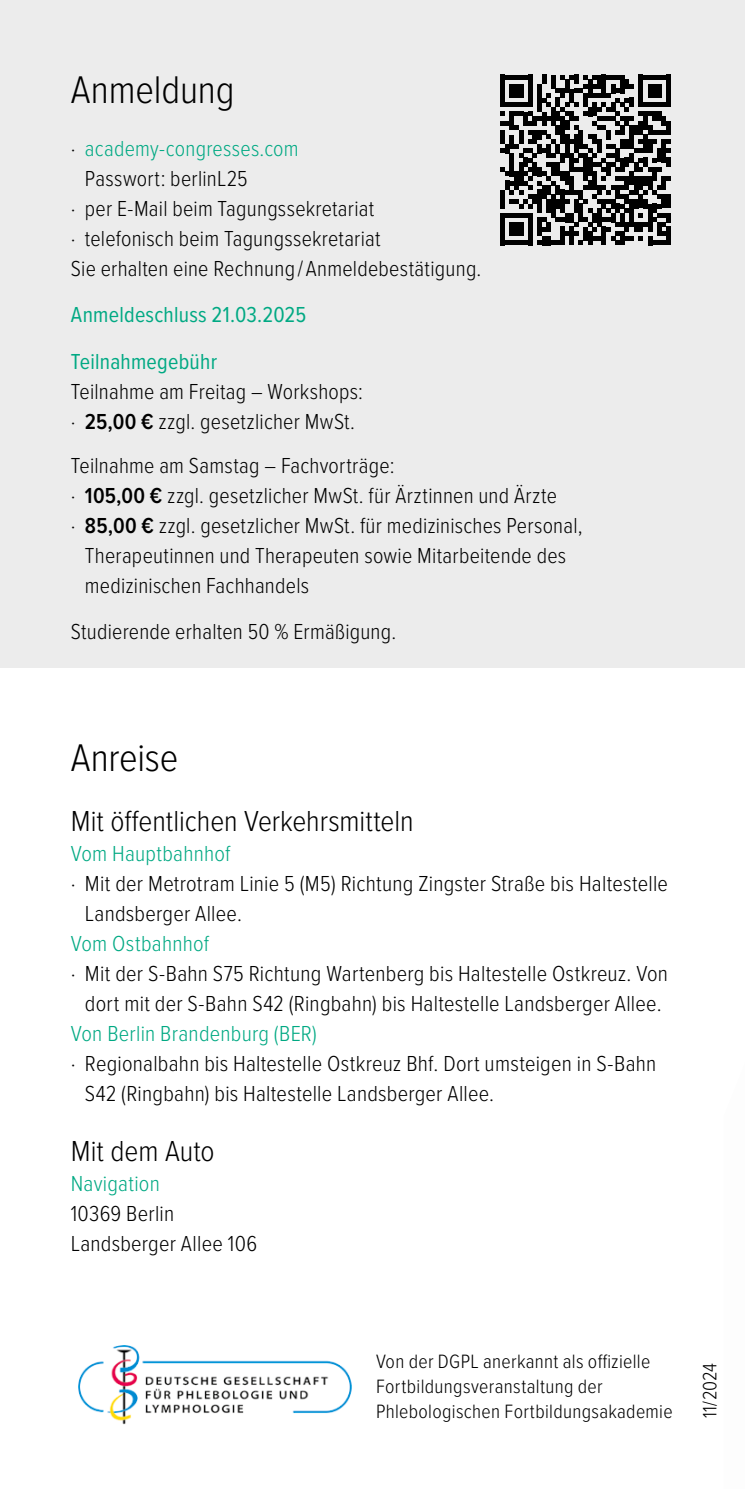
<style>
.page{position:relative;width:745px;height:1489px;background:#fff}
.page>*{position:absolute;margin:0;border:0;box-sizing:border-box;transform-origin:0 0}
.t1{font:300 40px "Proxima Nova Cond";letter-spacing:-.005em;color:#000}
.t2{font:300 30px "Proxima Nova Cond";letter-spacing:-.005em;color:#000}
.t3{font:300 22.5px/30px "Proxima Nova Cond";letter-spacing:.01em;color:#000}
.t4{font:300 22.5px "Proxima Nova Cond";letter-spacing:.01em;color:#00a983}
.t5{font:22.5px/46.2px "Proxima Nova Cond";letter-spacing:.01em;color:#00a983}
.t6{font:300 20px/25px "Proxima Nova Cond";letter-spacing:.015em;color:#000}
.s1{color:#000}
.s2{font-weight:600}
</style>
<div class="page">
<img style="left:78px;top:1345px;width:274px;height:80px">
<div style="left:0;top:0;width:744px;height:668px;background:#ececec"></div>
<svg style="left:500px;top:75px;width:170px;height:170px"></svg>
<div style="left:665px;top:194px;width:5px;height:14px;background:#000"></div>
<div style="left:665px;top:213px;width:5px;height:9px;background:#000"></div>
<div style="left:665px;top:227px;width:5px;height:18px;background:#000"></div>
<h1 class="t1" style="left:71px;top:60px;width:165px">Anmeldung</h1>
<p class="t4" style="left:71px;top:132px;width:229px"><span class="s1">·</span> academy-congresses.com</p>
<p class="t3" style="left:85px;top:162px;width:164px">Passwort: berlinL25</p>
<p class="t3" style="left:71px;top:192px;width:304px">· per E-Mail beim Tagungssekretariat</p>
<p class="t3" style="left:71px;top:222px;width:311px">· telefonisch beim Tagungssekretariat</p>
<p class="t3" style="left:71px;top:252px;width:411px">Sie erhalten eine Rechnung / Anmeldebestätigung.</p>
<p class="t5" style="left:71px;top:291px;width:237px">Anmeldeschluss 21.03.2025<br>Teilnahmegebühr</p>
<p class="t3" style="left:71px;top:375px;width:293px">Teilnahme am Freitag – Workshops: · <span class="s2">25,00 €</span> zzgl. gesetzlicher MwSt.</p>
<p class="t3" style="left:71px;top:449px;width:325px">Teilnahme am Samstag – Fachvorträge:</p>
<p class="t3" style="left:71px;top:479px;width:487px">· <span class="s2">105,00 €</span> zzgl. gesetzlicher MwSt. für Ärztinnen und Ärzte</p>
<p class="t3" style="left:71px;top:509px;width:513px">· <span class="s2">85,00 €</span> zzgl. gesetzlicher MwSt. für medizinisches Personal,</p>
<p class="t3" style="left:85px;top:539px;width:482px">Therapeutinnen und Therapeuten sowie Mitarbeitende des</p>
<p class="t3" style="left:85px;top:569px;width:225px">medizinischen Fachhandels</p>
<p class="t3" style="left:71px;top:615px;width:326px">Studierende erhalten 50 % Ermäßigung.</p>
<h1 class="t1" style="left:71px;top:728px;width:109px">Anreise</h1>
<h2 class="t2" style="left:71px;top:798px;width:344px">Mit öffentlichen Verkehrsmitteln</h2>
<p class="t4" style="left:71px;top:836px;width:161px">Vom Hauptbahnhof</p>
<p class="t3" style="left:85px;top:867px;width:584px;text-indent:-14px">· Mit der Metrotram Linie 5 (M5) Richtung Zingster Straße bis Haltestelle<br>Landsberger Allee.</p>
<p class="t4" style="left:71px;top:926px;width:140px">Vom Ostbahnhof</p>
<p class="t3" style="left:71px;top:957px;width:598px;text-align:center">· Mit der S-Bahn S75 Richtung Wartenberg bis Haltestelle Ostkreuz. Von dort mit der S-Bahn S42 (Ringbahn) bis Haltestelle Landsberger Allee.</p>
<p class="t4" style="left:71px;top:1016px;width:247px">Von Berlin Brandenburg (BER)</p>
<p class="t3" style="left:85px;top:1047px;width:572px;text-indent:-14px">· Regionalbahn bis Haltestelle Ostkreuz Bhf. Dort umsteigen in S-Bahn<br>S42 (Ringbahn) bis Haltestelle Landsberger Allee.</p>
<h2 class="t2" style="left:71px;top:1128px;width:145px">Mit dem Auto</h2>
<p class="t4" style="left:71px;top:1166px;width:91px">Navigation</p>
<p class="t3" style="left:71px;top:1197px;width:188px">10369 Berlin<br>Landsberger Allee 106</p>
<p class="t6" style="left:376px;top:1347px;width:298px">Von der DGPL anerkannt als offizielle<br>Fortbildungsveranstaltung der<br>Phlebologischen Fortbildungsakademie</p>
<p class="t6" style="left:696px;top:1417px;width:57px;rotate:-90deg">11/2024</p>
</div>
